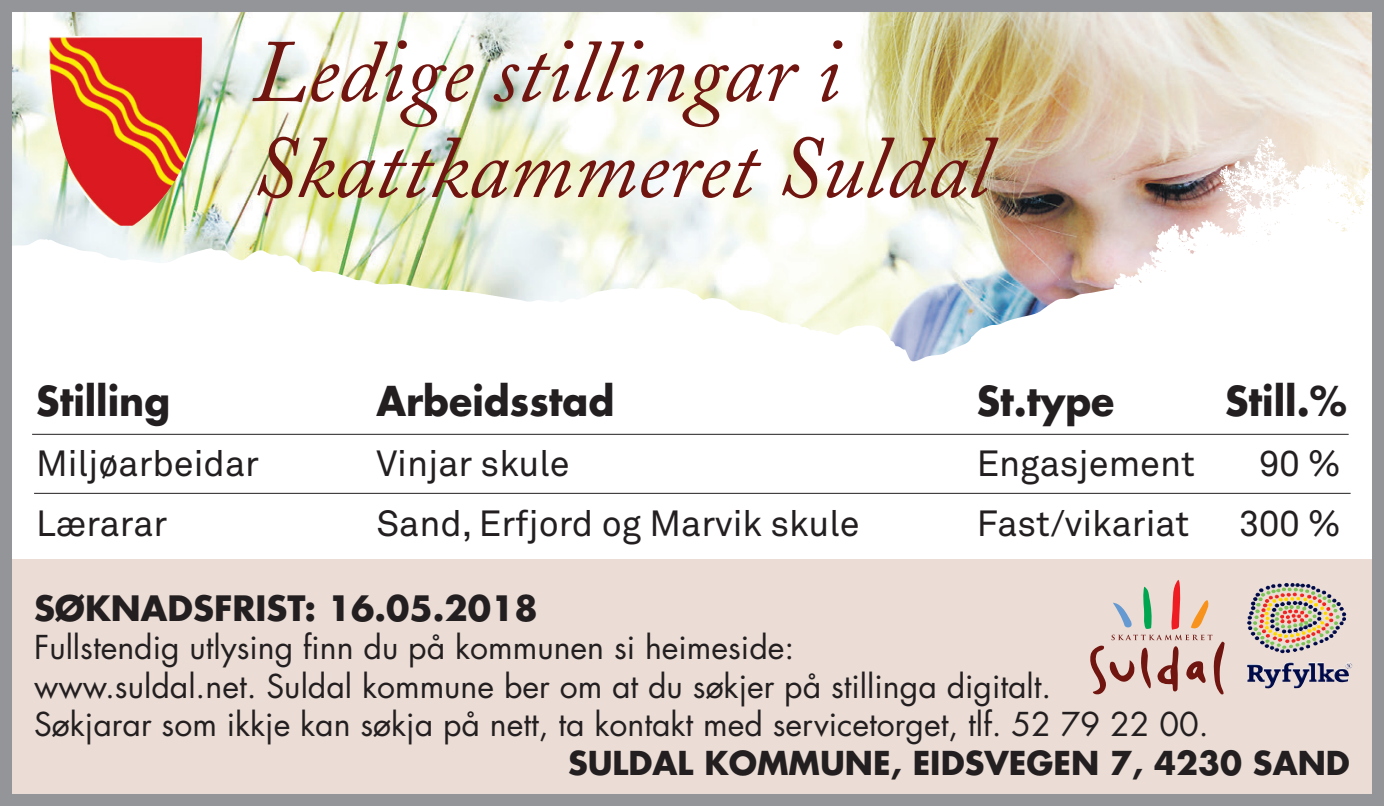
<style>
.page{position:relative;width:1384px;height:806px;background:#fff}
.page>*{position:absolute;margin:0;border:0;box-sizing:border-box;transform-origin:0 0}
.t1{font:italic 88px "Adobe Caslon";color:#70150f}
.t2{font:700 40px "Futura";color:#231f20;scale:.95 1}
.Avsnittsmal_1{font:36px "Akkurat";color:#231f20}
.t3{font:700 34px "Futura";color:#231f20}
.t4{font:32px "Futura";color:#231f20}
.t5{font:700 32px "Futura";color:#231f20}
</style>
<div class="page">
<img style="left:13px;top:13px;width:1357px;height:226px">
<div style="left:0;top:559px;width:1383px;height:246px;background:#ebddd6"></div>
<svg style="left:1090px;top:579px;width:134px;height:114px"></svg>
<img style="left:1258px;top:583px;width:62px;height:11px">
<img style="left:48px;top:36px;width:154px;height:189px">
<svg style="left:13px;top:239px;width:1338px;height:255px"></svg>
<svg style="left:1111px;top:144px;width:259px;height:178px"></svg>
<svg style="left:1383px;top:154px;width:1px;height:16px"></svg>
<svg style="left:1333px;top:163px;width:4px;height:8px"></svg>
<svg style="left:1344px;top:182px;width:6px;height:7px"></svg>
<svg style="left:1217px;top:136px;width:78px;height:96px"></svg>
<hr style="left:34px;top:492px;width:1316px;height:1px;background:#231f20">
<hr style="left:32px;top:433px;width:1316px;height:1px;background:#231f20">
<div style="left:0;top:0;width:1383px;height:805px;border:12px solid #939598"></div>
<p class="t1" style="left:252px;top:23px;width:589px">Ledige stillingar i</p>
<p class="t1" style="left:252px;top:119px;width:739px">Skattkammeret Suldal</p>
<p class="t2" style="left:36px;top:373px;width:142px">Stilling</p>
<p class="t2" style="left:376px;top:373px;width:252px">Arbeidsstad</p>
<p class="t2" style="left:976px;top:373px;width:147px">St.type</p>
<p class="t2" style="left:1225px;top:373px;width:130px">Still.%</p>
<p class="Avsnittsmal_1" style="left:36px;top:442px;width:224px">Miljøarbeidar</p>
<p class="Avsnittsmal_1" style="left:376px;top:442px;width:195px">Vinjar skule</p>
<p class="Avsnittsmal_1" style="left:976px;top:442px;width:220px">Engasjement</p>
<p class="Avsnittsmal_1" style="left:1259px;top:442px;width:83px">90 %</p>
<p class="Avsnittsmal_1" style="left:36px;top:502px;width:133px">Lærarar</p>
<p class="Avsnittsmal_1" style="left:376px;top:502px;width:484px">Sand, Erfjord og Marvik skule</p>
<p class="Avsnittsmal_1" style="left:976px;top:502px;width:214px">Fast/vikariat</p>
<p class="Avsnittsmal_1" style="left:1238px;top:502px;width:103px">300 %</p>
<p class="t3" style="left:34px;top:584px;width:505px">SØKNADSFRIST: 16.05.2018</p>
<p class="t4" style="left:34px;top:625px;width:761px">Fullstendig utlysing finn du på kommunen si heimeside:</p>
<p class="t4" style="left:34px;top:663px;width:1018px">www.suldal.net. Suldal kommune ber om at du søkjer på stillinga digitalt.</p>
<p class="t4" style="left:34px;top:701px;width:1176px">Søkjarar som ikkje kan søkja på nett, ta kontakt med servicetorget, tlf. 52 79 22 00.</p>
<p class="t5" style="left:568px;top:739px;width:783px">SULDAL KOMMUNE, EIDSVEGEN 7, 4230 SAND</p>
</div>
